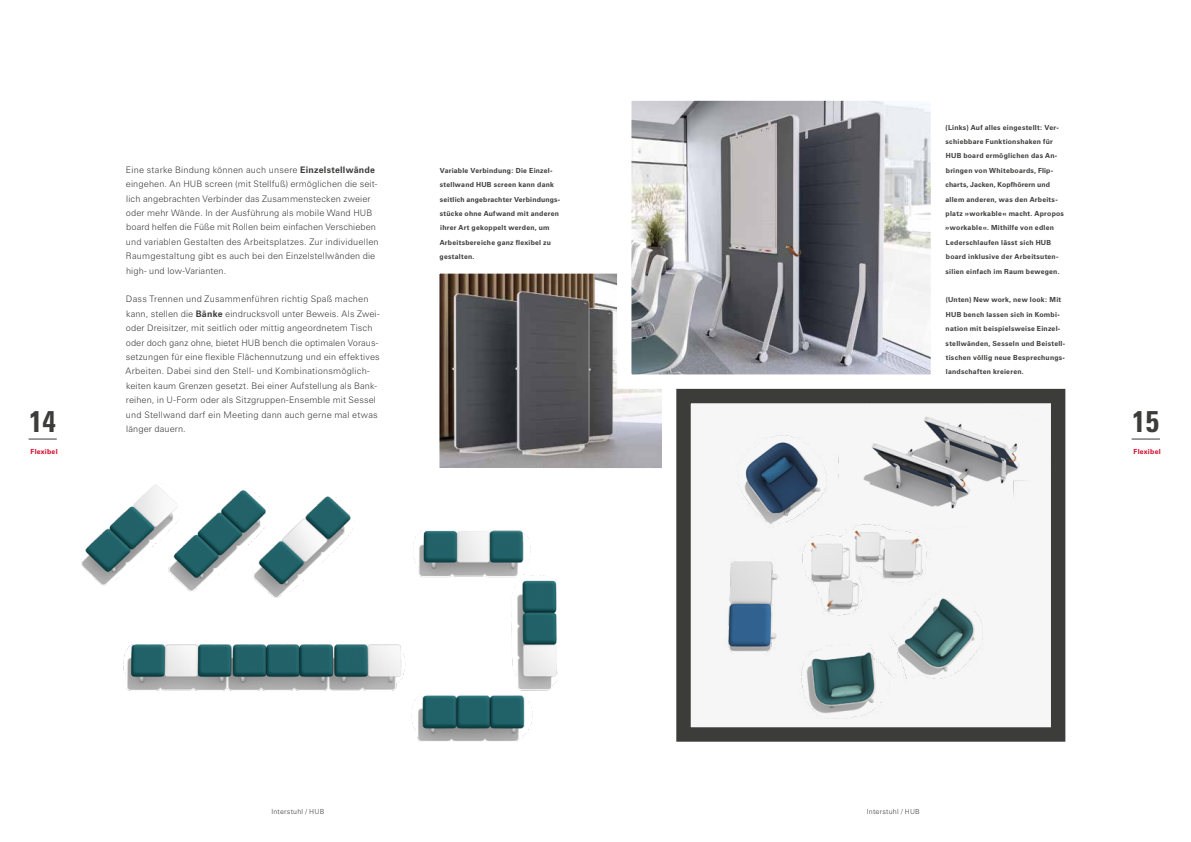
<style>
.page{position:relative;width:1191px;height:842px;background:#fff}
.page>*{position:absolute;margin:0;border:0;box-sizing:border-box;transform-origin:0 0}
.t1{font:30px "Zurich BT Bold Condensed Head";color:#3c3c3b}
.t2{font:300 9px/14.4px "Zurich BT";letter-spacing:.015em;color:#3c3c3b}
.t3{font:700 7px/14.4px "Zurich BT";letter-spacing:.035em;color:#3c3c3b}
.t4{font:300 7px "Zurich BT";letter-spacing:.035em;color:#3c3c3b}
.t5{font:700 7px "Zurich BT";letter-spacing:.035em;color:#d3072a}
.s1{font-weight:700}
</style>
<div class="page">
<svg style="left:439px;top:273px;width:223px;height:195px;background:#666364"></svg>
<svg style="left:81px;top:461px;width:500px;height:281px"></svg>
<svg style="left:610px;top:100px;width:321px;height:296px"></svg>
<svg style="left:669px;top:382px;width:397px;height:360px"></svg>
<svg style="left:29px;top:439px;width:28px;height:1px"></svg>
<svg style="left:1131px;top:439px;width:29px;height:1px"></svg>
<p class="t3" style="left:945px;top:120px;width:120px">(Links) Auf alles eingestellt: Ver&shy;schiebbare Funktionshaken für<br>HUB board ermöglichen das An&shy;bringen von Whiteboards, Flip&shy;charts, Jacken, Kopfhörern und allem anderen, was den Arbeits&shy;platz »workable« macht. Apropos »workable«. Mithilfe von edlen<br>Lederschlaufen lässt sich HUB board inklusive der Arbeitsuten&shy;silien einfach im Raum bewegen.</p>
<p class="t3" style="left:945px;top:293px;width:121px">(Unten) New work, new look: Mit<br>HUB bench lassen sich in Kombi&shy;nation mit beispielsweise Einzel&shy;stellwänden, Sesseln und Beistell&shy;tischen völlig neue Besprechungs&shy;landschaften kreieren.</p>
<p class="t2" style="left:126px;top:162px;width:254px">Eine starke Bindung können auch unsere <span class="s1">Einzelstellwände </span>eingehen. An HUB screen (mit Stellfuß) ermöglichen die seit&shy;lich angebrachten Verbinder das Zusammenstecken zweier oder mehr Wände. In der Ausführung als mobile Wand HUB board helfen die Füße mit Rollen beim einfachen Verschieben und variablen Gestalten des Arbeitsplatzes. Zur individuellen Raumgestaltung gibt es auch bei den Einzelstellwänden die high- und low-Varianten.</p>
<p class="t2" style="left:125px;top:292px;width:256px">Dass Trennen und Zusammenführen richtig Spaß machen kann, stellen die <span class="s1">Bänke</span> eindrucksvoll unter Beweis. Als Zwei&shy;oder Dreisitzer, mit seitlich oder mittig angeordnetem Tisch oder doch ganz ohne, bietet HUB bench die optimalen Voraus&shy;setzungen für eine flexible Flächennutzung und ein effektives Arbeiten. Dabei sind den Stell- und Kombinationsmöglich&shy;keiten kaum Grenzen gesetzt. Bei einer Aufstellung als Bank&shy;reihen, in U-Form oder als Sitzgruppen-Ensemble mit Sessel und Stellwand darf ein Meeting dann auch gerne mal etwas länger dauern.</p>
<p class="t3" style="left:439px;top:163px;width:122px">Variable Verbindung: Die Einzel&shy;stellwand HUB screen kann dank seitlich angebrachter Verbindungs&shy;stücke ohne Aufwand mit anderen ihrer Art gekoppelt werden, um<br>Arbeitsbereiche ganz flexibel zu gestalten.</p>
<h1 class="t1" style="left:29px;top:403px;width:30px">14</h1>
<h1 class="t1" style="left:1131px;top:403px;width:30px">15</h1>
<p class="t5" style="left:31px;top:447px;width:29px">Flexibel</p>
<p class="t5" style="left:1133px;top:447px;width:29px">Flexibel</p>
<p class="t4" style="left:271px;top:807px;width:55px">Interstuhl / HUB</p>
<p class="t4" style="left:867px;top:807px;width:55px">Interstuhl / HUB</p>
</div>
